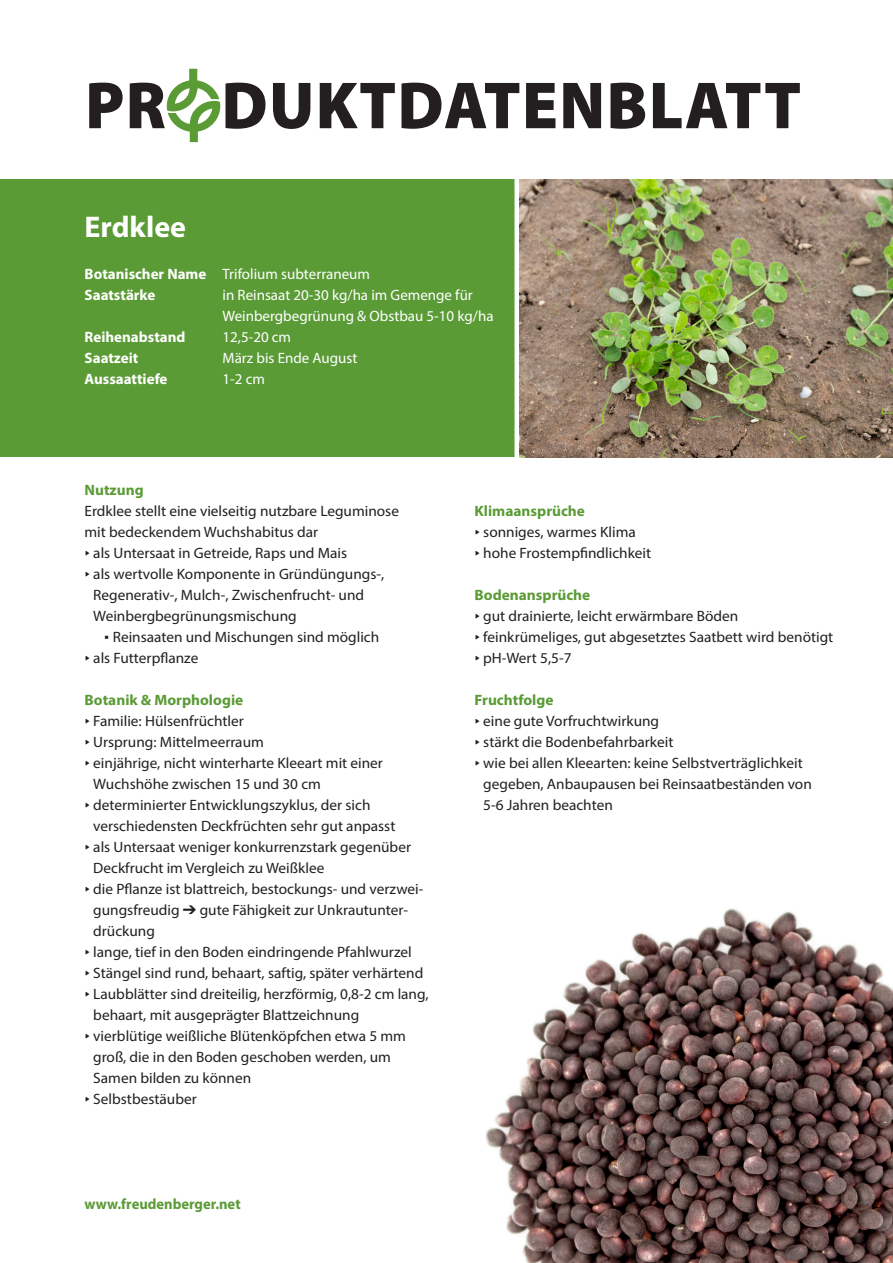
<style>
.page{position:relative;width:893px;height:1263px;background:#fff}
.page>*{position:absolute;margin:0;border:0;box-sizing:border-box;transform-origin:0 0}
.t1{font:900 67.05px "Myriad Pro";letter-spacing:.02em;color:#231f20}
.t2{font:700 30px "Myriad Pro";color:#fff}
.t3{font:15px/21px "Myriad Pro";color:#231f20}
.t4{font:15px/21px "Myriad Pro";color:#fff}
.t5{font:700 15px/21px "Myriad Pro";color:#fff}
.t6{font:700 15px "Myriad Pro";color:#5b9b36}
.s1{font-weight:400}
.s2{font-family:"Geogrotesque";font-weight:600}
.s3{font-family:"Geogrotesque"}
.s4{font-weight:700;color:#5b9b36}
</style>
<div class="page">
<img style="left:485px;top:908px;width:408px;height:355px">
<div style="left:0;top:179px;width:631px;height:278px;background:#5b9b36"></div>
<img style="left:519px;top:179px;width:374px;height:278px">
<svg style="left:167px;top:69px;width:53px;height:73px"></svg>
<div style="left:514px;top:176px;width:5px;height:286px;background:#fff"></div>
<h1 class="t1" style="left:85px;top:61px;width:717px">PR DUKTDATENBLATT</h1>
<h2 class="t2" style="left:85px;top:207px;width:103px">Erdklee</h2>
<p class="t5" style="left:85px;top:263px;width:287px">Botanischer Name <span class="s1">Trifolium subterraneum<br></span>Saatstärke</p>
<p class="t4" style="left:223px;top:284px;width:272px">in Reinsaat 20-30 kg/ha im Gemenge für<br>Weinbergbegrünung &amp; Obstbau 5-10 kg/ha</p>
<p class="t5" style="left:85px;top:326px;width:102px">Reihenabstand</p>
<p class="t4" style="left:223px;top:326px;width:70px">12,5-20 cm</p>
<p class="t5" style="left:85px;top:347px;width:55px">Saatzeit</p>
<p class="t4" style="left:223px;top:347px;width:136px">März bis Ende August</p>
<p class="t5" style="left:85px;top:368px;width:85px">Aussaattiefe</p>
<p class="t4" style="left:223px;top:368px;width:44px">1-2 cm</p>
<p class="t6" style="left:85px;top:480px;width:61px">Nutzung</p>
<p class="t3" style="left:85px;top:500px;width:316px">Erdklee stellt eine vielseitig nutzbare Leguminose</p>
<p class="t3" style="left:85px;top:521px;width:235px">mit bedeckendem Wuchshabitus dar</p>
<p class="t3" style="left:85px;top:542px;width:264px"><span class="s2">∂</span> als Untersaat in Getreide, Raps und Mais</p>
<p class="t3" style="left:85px;top:563px;width:301px"><span class="s2">∂</span> als wertvolle Komponente in Gründüngungs-,</p>
<p class="t3" style="left:93px;top:584px;width:272px">Regenerativ-, Mulch-, Zwischenfrucht- und</p>
<p class="t3" style="left:93px;top:605px;width:205px">Weinbergbegrünungsmischung</p>
<p class="t3" style="left:104px;top:626px;width:277px"><span class="s3">∆</span> Reinsaaten und Mischungen sind möglich</p>
<p class="t3" style="left:85px;top:647px;width:115px"><span class="s2">∂</span> als Futterpflanze</p>
<p class="t6" style="left:85px;top:690px;width:160px">Botanik &amp; Morphologie</p>
<p class="t3" style="left:85px;top:710px;width:161px"><span class="s2">∂</span> Familie: Hülsenfrüchtler</p>
<p class="t3" style="left:85px;top:731px;width:181px"><span class="s2">∂</span> Ursprung: Mittelmeerraum</p>
<p class="t3" style="left:85px;top:752px;width:300px"><span class="s2">∂</span> einjährige, nicht winterharte Kleeart mit einer</p>
<p class="t3" style="left:93px;top:773px;width:229px">Wuchshöhe zwischen 15 und 30 cm</p>
<p class="t3" style="left:85px;top:794px;width:287px"><span class="s2">∂</span> determinierter Entwicklungszyklus, der sich</p>
<p class="t3" style="left:93px;top:815px;width:304px">verschiedensten Deckfrüchten sehr gut anpasst</p>
<p class="t3" style="left:85px;top:836px;width:328px"><span class="s2">∂</span> als Untersaat weniger konkurrenzstark gegenüber</p>
<p class="t3" style="left:93px;top:857px;width:233px">Deckfrucht im Vergleich zu Weißklee</p>
<p class="t3" style="left:85px;top:878px;width:340px"><span class="s2">∂</span> die Pflanze ist blattreich, bestockungs- und verzwei-</p>
<p class="t3" style="left:93px;top:899px;width:315px">gungsfreudig ➔ gute Fähigkeit zur Unkrautunter-</p>
<p class="t3" style="left:93px;top:920px;width:63px">drückung</p>
<p class="t3" style="left:85px;top:941px;width:329px"><span class="s2">∂</span> lange, tief in den Boden eindringende Pfahlwurzel</p>
<p class="t3" style="left:85px;top:962px;width:340px"><span class="s2">∂</span> Stängel sind rund, behaart, saftig, später verhärtend</p>
<p class="t3" style="left:85px;top:983px;width:346px"><span class="s2">∂</span> Laubblätter sind dreiteilig, herzförmig, 0,8-2 cm lang,</p>
<p class="t3" style="left:93px;top:1004px;width:267px">behaart, mit ausgeprägter Blattzeichnung</p>
<p class="t3" style="left:85px;top:1025px;width:323px"><span class="s2">∂</span> vierblütige weißliche Blütenköpfchen etwa 5 mm</p>
<p class="t3" style="left:93px;top:1046px;width:299px">groß, die in den Boden geschoben werden, um</p>
<p class="t3" style="left:93px;top:1067px;width:159px">Samen bilden zu können</p>
<p class="t3" style="left:85px;top:1088px;width:114px"><span class="s2">∂</span> Selbstbestäuber</p>
<p class="t6" style="left:85px;top:1194px;width:158px">www.freudenberger.net</p>
<p class="t3" style="left:474px;top:500px;width:178px"><span class="s4">Klimaansprüche<br></span><span class="s2">∂</span> sonniges, warmes Klima<br><span class="s2">∂</span> hohe Frostempfindlichkeit</p>
<p class="t3" style="left:474px;top:584px;width:360px"><span class="s4">Bodenansprüche<br></span><span class="s2">∂</span> gut drainierte, leicht erwärmbare Böden<br><span class="s2">∂</span> feinkrümeliges, gut abgesetztes Saatbett wird benötigt <span class="s2">∂</span> pH-Wert 5,5-7</p>
<p class="t6" style="left:474px;top:690px;width:80px">Fruchtfolge</p>
<p class="t3" style="left:474px;top:710px;width:186px"><span class="s2">∂</span> eine gute Vorfruchtwirkung</p>
<p class="t3" style="left:474px;top:731px;width:200px"><span class="s2">∂</span> stärkt die Bodenbefahrbarkeit</p>
<p class="t3" style="left:474px;top:752px;width:330px"><span class="s2">∂</span> wie bei allen Kleearten: keine Selbstverträglichkeit</p>
<p class="t3" style="left:483px;top:773px;width:330px">gegeben, Anbaupausen bei Reinsaatbeständen von</p>
<p class="t3" style="left:483px;top:794px;width:131px">5-6 Jahren beachten</p>
</div>
